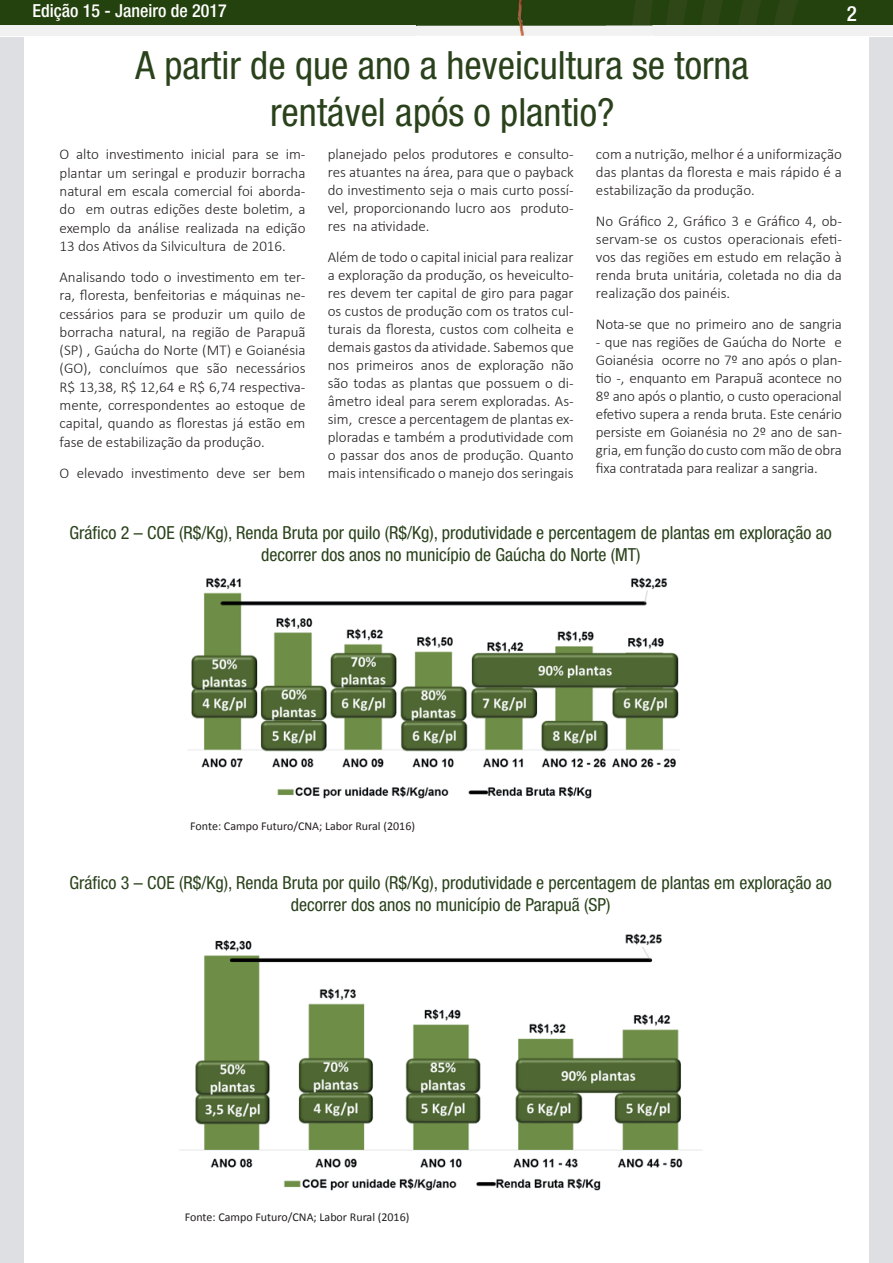
<style>
.page{position:relative;width:893px;height:1263px;background:#fff}
.page>*{position:absolute;margin:0;border:0;box-sizing:border-box;transform-origin:0 0}
.t1{font:condensed 39px/46.8px "Helvetica Neue LT Std";color:#2a421b;text-align:center}
.t2{font:500 condensed 21px "Helvetica Neue LT Std";color:#fff}
.t3{font:condensed 18px/21.6px "Helvetica Neue LT Std";color:#2a421b;text-align:center}
.t4{font:500 condensed 18px "Helvetica Neue LT Std";color:#fff}
.t5{font:300 15px/18px "Calibri";color:#231f20;text-align:justify}
.t6{font:12px "Calibri";color:#231f20}
</style>
<div class="page">
<div style="left:0;top:13px;width:893px;height:1250px;background:#dedfe2"></div>
<div style="left:24px;top:13px;width:845px;height:1250px;background:#fff"></div>
<div style="left:0;top:0;width:893px;height:31px;background:#24420d"></div>
<svg style="left:774px;top:0;width:24px;height:26px"></svg>
<svg style="left:738px;top:0;width:23px;height:26px"></svg>
<svg style="left:701px;top:0;width:22px;height:26px"></svg>
<svg style="left:666px;top:0;width:22px;height:26px"></svg>
<div style="left:0;top:26px;width:893px;height:10px;background:#f0f1f0"></div>
<img style="left:417px;top:0;width:215px;height:36px">
<img style="left:632px;top:0;width:20px;height:26px">
<img style="left:188px;top:577px;width:491px;height:222px">
<img style="left:179px;top:933px;width:524px;height:258px">
<p class="t4" style="left:33px;top:0;width:196px">Edição 15 - Janeiro de 2017</p>
<h2 class="t2" style="left:847px;top:1px;width:12px">2</h2>
<h1 class="t1" style="left:136px;top:41px;width:615px">A partir de que ano a heveicultura se torna rentável após o plantio?</h1>
<p class="t5" style="left:60px;top:145px;width:247px">O alto investimento inicial para se im&shy;plantar um seringal e produzir borracha natural em escala comercial foi aborda&shy;do em outras edições deste boletim, a exemplo da análise realizada na edição 13 dos Ativos da Silvicultura de 2016.</p>
<p class="t5" style="left:60px;top:267px;width:247px">Analisando todo o investimento em ter&shy;ra, floresta, benfeitorias e máquinas ne&shy;cessários para se produzir um quilo de borracha natural, na região de Parapuã (SP) , Gaúcha do Norte (MT) e Goianésia (GO), concluímos que são necessários R$ 13,38, R$ 12,64 e R$ 6,74 respectiva&shy;mente, correspondentes ao estoque de capital, quando as florestas já estão em fase de estabilização da produção.</p>
<p class="t5" style="left:60px;top:463px;width:247px">O elevado investimento deve ser bem</p>
<p class="t5" style="left:596px;top:145px;width:247px">com a nutrição, melhor é a uniformização das plantas da floresta e mais rápido é a estabilização da produção.</p>
<p class="t5" style="left:596px;top:211px;width:247px">No Gráfico 2, Gráfico 3 e Gráfico 4, ob&shy;servam-se os custos operacionais efeti&shy;vos das regiões em estudo em relação à renda bruta unitária, coletada no dia da realização dos painéis.</p>
<p class="t5" style="left:596px;top:314px;width:247px">Nota-se que no primeiro ano de sangria</p>
<p class="t5" style="left:596px;top:332px;width:247px">- que nas regiões de Gaúcha do Norte e Goianésia ocorre no 7º ano após o plan&shy;tio -, enquanto em Parapuã acontece no 8º ano após o plantio, o custo operacional efetivo supera a renda bruta. Este cenário persiste em Goianésia no 2º ano de san&shy;gria, em função do custo com mão de obra fixa contratada para realizar a sangria.</p>
<p class="t5" style="left:328px;top:145px;width:247px">planejado pelos produtores e consulto&shy;res atuantes na área, para que o payback do investimento seja o mais curto possí&shy;vel, proporcionando lucro aos produto&shy;res na atividade.</p>
<p class="t5" style="left:328px;top:247px;width:247px">Além de todo o capital inicial para realizar a exploração da produção, os heveiculto&shy;res devem ter capital de giro para pagar os custos de produção com os tratos cul&shy;turais da floresta, custos com colheita e demais gastos da atividade. Sabemos que nos primeiros anos de exploração não são todas as plantas que possuem o di&shy;âmetro ideal para serem exploradas. As&shy;sim, cresce a percentagem de plantas ex&shy;ploradas e também a produtividade com o passar dos anos de produção. Quanto mais intensificado o manejo dos seringais</p>
<p class="t3" style="left:70px;top:522px;width:764px">Gráfico 2 – COE (R$/Kg), Renda Bruta por quilo (R$/Kg), produtividade e percentagem de plantas em exploração ao decorrer dos anos no município de Gaúcha do Norte (MT)</p>
<p class="t6" style="left:190px;top:818px;width:226px">Fonte: Campo Futuro/CNA; Labor Rural (2016)</p>
<p class="t3" style="left:70px;top:872px;width:764px">Gráfico 3 – COE (R$/Kg), Renda Bruta por quilo (R$/Kg), produtividade e percentagem de plantas em exploração ao decorrer dos anos no município de Parapuã (SP)</p>
<p class="t6" style="left:185px;top:1209px;width:226px">Fonte: Campo Futuro/CNA; Labor Rural (2016)</p>
</div>
